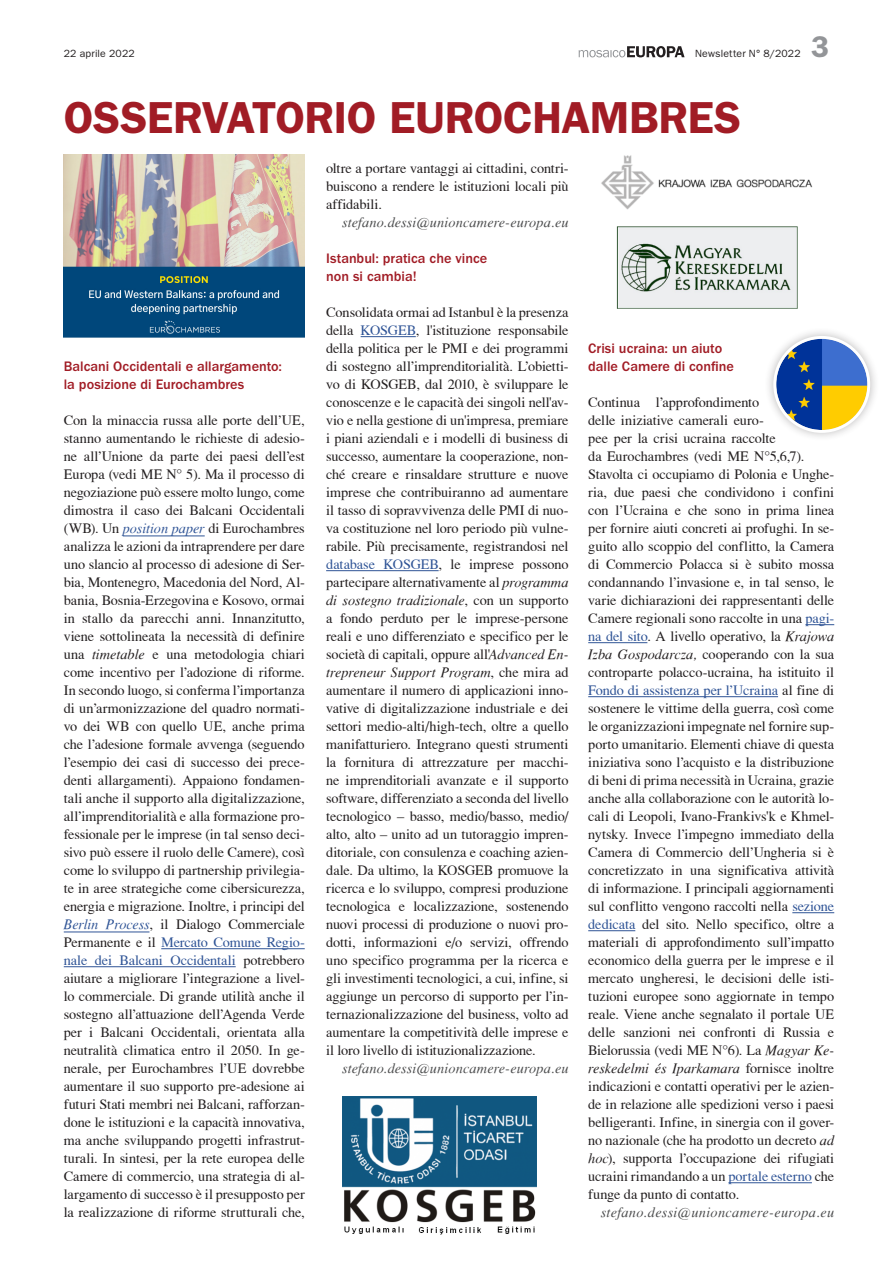
<style>
.page{position:relative;width:893px;height:1263px;background:#fff}
.page>*{position:absolute;margin:0;border:0;box-sizing:border-box;transform-origin:0 0}
.t1{font:600 45px "ITC Franklin Gothic Std";letter-spacing:-.01em;color:#a11c25}
.t2{font:600 30px "ITC Franklin Gothic Std";color:#939598}
.t3{font:14.25px/18px "T Acc LAD";letter-spacing:-.005em;color:#231f20;text-align:justify}
.t4{font:500 14.25px/18px "ITC Franklin Gothic Std";color:#a11c25}
.t5{font:14.25px "T Acc LAD Italic";letter-spacing:-.005em;color:#231f20}
.t6{font:14.25px "T Acc LAD Italic";letter-spacing:.01em;color:#4b4c4d}
.t7{font:10.5px "ITC Franklin Gothic Std";letter-spacing:.015em;color:#231f20}
.s1{font-family:"T Acc LAD Italic";color:#2f5496}
.s2{font-family:"T Acc LAD Italic"}
.s3{color:#2f5496}
.s4{font-family:"T Acc LAD"}
</style>
<div class="page">
<svg style="left:579px;top:46px;width:106px;height:11px"></svg>
<hr style="left:123px;top:536px;width:82px;height:1px;background:#2f5496">
<hr style="left:64px;top:932px;width:85px;height:1px;background:#2f5496">
<hr style="left:161px;top:948px;width:144px;height:1px;background:#2f5496">
<hr style="left:64px;top:966px;width:172px;height:1px;background:#2f5496">
<hr style="left:361px;top:336px;width:55px;height:1px;background:#2f5496">
<hr style="left:326px;top:570px;width:113px;height:1px;background:#2f5496">
<svg style="left:805px;top:624px;width:29px;height:1px"></svg>
<hr style="left:588px;top:642px;width:59px;height:1px;background:#2f5496">
<hr style="left:588px;top:696px;width:190px;height:1px;background:#2f5496">
<hr style="left:792px;top:912px;width:42px;height:1px;background:#2f5496">
<hr style="left:588px;top:930px;width:47px;height:1px;background:#2f5496">
<hr style="left:728px;top:1182px;width:84px;height:1px;background:#2f5496">
<img style="left:601px;top:155px;width:212px;height:154px">
<img style="left:342px;top:1096px;width:195px;height:138px">
<img style="left:64px;top:155px;width:241px;height:183px">
<div style="left:764px;top:327px;width:115px;height:115px;background:#231f20;opacity:.3"></div>
<img style="left:776px;top:339px;width:91px;height:91px;border-radius:46px">
<div style="left:773px;top:336px;width:97px;height:97px;border:3px solid #fff;border-radius:50%"></div>
<p class="t7" style="left:64px;top:48px;width:73px">22 aprile 2022</p>
<p class="t7" style="left:695px;top:48px;width:107px">Newsletter N° 8/2022</p>
<h2 class="t2" style="left:811px;top:29px;width:19px">3</h2>
<h1 class="t1" style="left:64px;top:91px;width:679px">OSSERVATORIO EUROCHAMBRES</h1>
<p class="t4" style="left:64px;top:357px;width:220px">Balcani Occidentali e allargamento: la posizione di Eurochambres</p>
<p class="t3" style="left:64px;top:411px;width:242px">Con la minaccia russa alle porte dell’UE, stanno aumentando le richieste di adesio&shy;ne all’Unione da parte dei paesi dell’est Europa (vedi ME N° 5). Ma il processo di negoziazione può essere molto lungo, come dimostra il caso dei Balcani Occidentali (WB). Un <span class="s1">position paper</span> di Eurochambres analizza le azioni da intraprendere per dare uno slancio al processo di adesione di Ser&shy;bia, Montenegro, Macedonia del Nord, Al&shy;bania, Bosnia-Erzegovina e Kosovo, ormai in stallo da parecchi anni. Innanzitutto, viene sottolineata la necessità di definire una <span class="s2">timetable</span> e una metodologia chiari come incentivo per l’adozione di riforme.<br>In secondo luogo, si conferma l’importanza di un’armonizzazione del quadro normati&shy;vo dei WB con quello UE, anche prima che l’adesione formale avvenga (seguendo l’esempio dei casi di successo dei prece&shy;denti allargamenti). Appaiono fondamen&shy;tali anche il supporto alla digitalizzazione, all’imprenditorialità e alla formazione pro&shy;fessionale per le imprese (in tal senso deci&shy;sivo può essere il ruolo delle Camere), così come lo sviluppo di partnership privilegia&shy;te in aree strategiche come cibersicurezza, energia e migrazione. Inoltre, i principi del <span class="s1">Berlin Process</span>, il Dialogo Commerciale Permanente e il <span class="s3">Mercato Comune Regio&shy;nale dei Balcani Occidentali</span> potrebbero aiutare a migliorare l’integrazione a livel&shy;lo commerciale. Di grande utilità anche il sostegno all’attuazione dell’Agenda Verde per i Balcani Occidentali, orientata alla neutralità climatica entro il 2050. In ge&shy;nerale, per Eurochambres l’UE dovrebbe aumentare il suo supporto pre-adesione ai futuri Stati membri nei Balcani, rafforzan&shy;done le istituzioni e la capacità innovativa, ma anche sviluppando progetti infrastrut&shy;turali. In sintesi, per la rete europea delle Camere di commercio, una strategia di al&shy;largamento di successo è il presupposto per la realizzazione di riforme strutturali che,</p>
<p class="t3" style="left:326px;top:159px;width:244px">oltre a portare vantaggi ai cittadini, contri&shy;buiscono a rendere le istituzioni locali più affidabili.</p>
<p class="t6" style="left:342px;top:214px;width:228px">stefano.dessi@unioncamere-europa.eu</p>
<p class="t4" style="left:326px;top:249px;width:163px">Istanbul: pratica che vince non si cambia!</p>
<p class="t3" style="left:326px;top:303px;width:244px">Consolidata ormai ad Istanbul è la presenza della <span class="s3">KOSGEB</span>, l'istituzione responsabile della politica per le PMI e dei programmi di sostegno all’imprenditorialità. L’obietti&shy;vo di KOSGEB, dal 2010, è sviluppare le conoscenze e le capacità dei singoli nell'av&shy;vio e nella gestione di un'impresa, premiare i piani aziendali e i modelli di business di successo, aumentare la cooperazione, non&shy;ché creare e rinsaldare strutture e nuove imprese che contribuiranno ad aumentare il tasso di sopravvivenza delle PMI di nuo&shy;va costituzione nel loro periodo più vulne&shy;rabile. Più precisamente, registrandosi nel <span class="s3">database KOSGEB</span>, le imprese possono partecipare alternativamente al <span class="s2">programma</span></p>
<p class="t5" style="left:326px;top:592px;width:244px">di sostegno tradizionale<span class="s4">, con un supporto</span></p>
<p class="t3" style="left:326px;top:609px;width:244px">a fondo perduto per le imprese-persone reali e uno differenziato e specifico per le società di capitali, oppure all'<span class="s2">Advanced En-</span></p>
<p class="t5" style="left:326px;top:664px;width:244px">trepreneur Support Program<span class="s4">, che mira ad</span></p>
<p class="t3" style="left:326px;top:681px;width:244px">aumentare il numero di applicazioni inno&shy;vative di digitalizzazione industriale e dei settori medio-alti/high-tech, oltre a quello manifatturiero. Integrano questi strumenti la fornitura di attrezzature per macchi&shy;ne imprenditoriali avanzate e il supporto software, differenziato a seconda del livello tecnologico – basso, medio/basso, medio/ alto, alto – unito ad un tutoraggio impren&shy;ditoriale, con consulenza e coaching azien&shy;dale. Da ultimo, la KOSGEB promuove la ricerca e lo sviluppo, compresi produzione tecnologica e localizzazione, sostenendo nuovi processi di produzione o nuovi pro&shy;dotti, informazioni e/o servizi, offrendo uno specifico programma per la ricerca e gli investimenti tecnologici, a cui, infine, si aggiunge un percorso di supporto per l’in&shy;ternazionalizzazione del business, volto ad aumentare la competitività delle imprese e il loro livello di istituzionalizzazione.</p>
<p class="t6" style="left:342px;top:1060px;width:228px">stefano.dessi@unioncamere-europa.eu</p>
<p class="t4" style="left:588px;top:339px;width:147px">Crisi ucraina: un aiuto dalle Camere di confine</p>
<p class="t3" style="left:588px;top:393px;width:248px;text-align:left">Continua l’approfondimento<br>delle iniziative camerali euro-<br>pee per la crisi ucraina raccolte<br>da Eurochambres (vedi ME N°5,6,7).<br>Stavolta ci occupiamo di Polonia e Unghe&shy;ria, due paesi che condividono i confini con l’Ucraina e che sono in prima linea per fornire aiuti concreti ai profughi. In se&shy;guito allo scoppio del conflitto, la Camera di Commercio Polacca si è subito mossa condannando l’invasione e, in tal senso, le varie dichiarazioni dei rappresentanti delle Camere regionali sono raccolte in una <span class="s3">pagi&shy;na del sito</span>. A livello operativo, la <span class="s2">Krajowa Izba Gospodarcza,</span> cooperando con la sua controparte polacco-ucraina, ha istituito il <span class="s3">Fondo di assistenza per l’Ucraina</span> al fine di sostenere le vittime della guerra, così come le organizzazioni impegnate nel fornire sup&shy;porto umanitario. Elementi chiave di questa iniziativa sono l’acquisto e la distribuzione di beni di prima necessità in Ucraina, grazie anche alla collaborazione con le autorità lo&shy;cali di Leopoli, Ivano-Frankivs'k e Khmel&shy;nytsky. Invece l’impegno immediato della Camera di Commercio dell’Ungheria si è concretizzato in una significativa attività di informazione. I principali aggiornamenti sul conflitto vengono raccolti nella <span class="s3">sezione dedicata</span> del sito. Nello specifico, oltre a materiali di approfondimento sull’impatto economico della guerra per le imprese e il mercato ungheresi, le decisioni delle isti&shy;tuzioni europee sono aggiornate in tempo reale. Viene anche segnalato il portale UE delle sanzioni nei confronti di Russia e Bielorussia (vedi ME N°6). La <span class="s2">Magyar Ke-</span></p>
<p class="t5" style="left:588px;top:1060px;width:247px">reskedelmi és Iparkamara <span class="s4">fornisce inoltre</span></p>
<p class="t3" style="left:588px;top:1077px;width:248px">indicazioni e contatti operativi per le azien&shy;de in relazione alle spedizioni verso i paesi belligeranti. Infine, in sinergia con il gover&shy;no nazionale (che ha prodotto un decreto <span class="s2">ad hoc</span>), supporta l’occupazione dei rifugiati ucraini rimandando a un <span class="s3">portale esterno</span> che funge da punto di contatto.</p>
<p class="t6" style="left:601px;top:1204px;width:235px">stefano.dessi@unioncamere-europa.eu</p>
</div>
